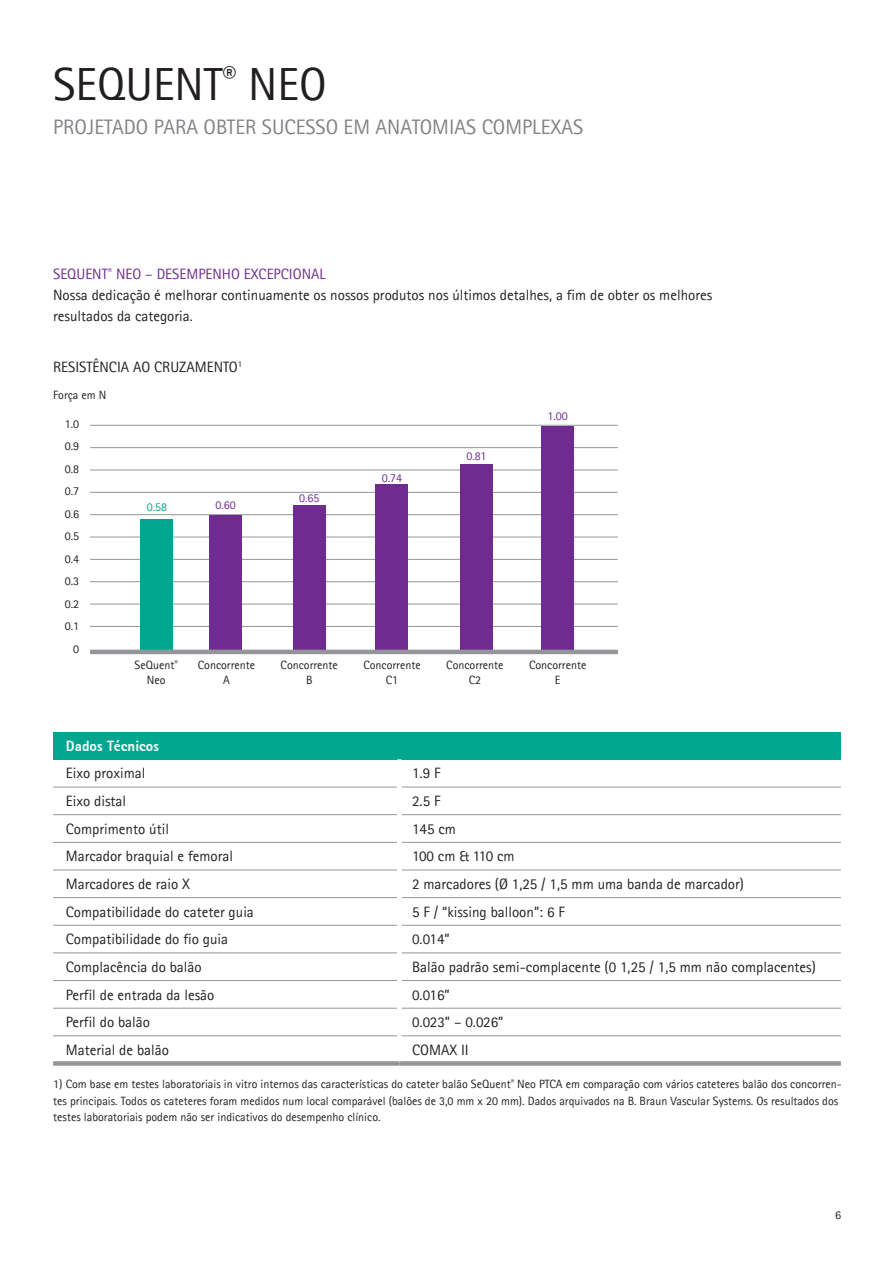
<style>
.page{position:relative;width:893px;height:1263px;background:#fff}
.page>*{position:absolute;margin:0;border:0;box-sizing:border-box;transform-origin:0 0}
._01_Variable_cover_h{font:46.5px "Rotis Sans Serif";color:#231f20}
._02_Variable_cover_s{font:21px "Rotis Sans Serif";color:#808285}
._21_Source_reference{font:15px/21px "Rotis Sans Serif";color:#231f20}
._21_Source_reference-2{font:15px "Rotis Sans Serif";color:#702b91}
._21_Source_reference-3{font:700 15px "Rotis Sans Serif";color:#fff}
._21_Source_reference-4{font:15px "Rotis Sans Serif";letter-spacing:-.02em;color:#231f20}
._21_Source_reference-5{font:12px/16.5px "Rotis Sans Serif";color:#231f20}
._21_Source_reference-6{font:12px "Rotis Sans Serif";color:#702b91}
._21_Source_reference-7{font:12px "Rotis Sans Serif";color:#00a78e}
</style>
<div class="page">
<hr style="left:90px;top:626px;width:528px;height:1px;background:#939598">
<hr style="left:90px;top:604px;width:528px;height:1px;background:#939598">
<hr style="left:90px;top:581px;width:528px;height:1px;background:#939598">
<hr style="left:90px;top:559px;width:528px;height:1px;background:#939598">
<hr style="left:90px;top:537px;width:528px;height:1px;background:#939598">
<hr style="left:90px;top:514px;width:528px;height:1px;background:#939598">
<hr style="left:90px;top:492px;width:528px;height:1px;background:#939598">
<hr style="left:90px;top:470px;width:528px;height:1px;background:#939598">
<hr style="left:90px;top:447px;width:528px;height:1px;background:#939598">
<hr style="left:90px;top:425px;width:528px;height:1px;background:#939598">
<div style="left:141px;top:519px;width:32px;height:132px;background:#00a78e"></div>
<div style="left:209px;top:515px;width:33px;height:136px;background:#702b91"></div>
<div style="left:293px;top:505px;width:32px;height:145px;background:#702b91"></div>
<div style="left:376px;top:484px;width:32px;height:168px;background:#702b91"></div>
<div style="left:460px;top:464px;width:33px;height:187px;background:#702b91"></div>
<div style="left:541px;top:426px;width:33px;height:225px;background:#702b91"></div>
<hr style="left:90px;top:650px;width:528px;height:4px;background:#939598">
<div style="left:53px;top:732px;width:788px;height:27px;background:#00a78e"></div>
<div style="left:53px;top:1061px;width:346px;height:5px;background:#939598"></div>
<div style="left:399px;top:1061px;width:442px;height:5px;background:#939598"></div>
<hr style="left:53px;top:787px;width:344px;height:1px;background:#939598">
<hr style="left:402px;top:787px;width:439px;height:1px;background:#939598">
<hr style="left:53px;top:814px;width:344px;height:1px;background:#939598">
<hr style="left:402px;top:814px;width:439px;height:1px;background:#939598">
<hr style="left:53px;top:842px;width:344px;height:1px;background:#939598">
<hr style="left:402px;top:842px;width:439px;height:1px;background:#939598">
<hr style="left:53px;top:869px;width:344px;height:1px;background:#939598">
<hr style="left:402px;top:869px;width:439px;height:1px;background:#939598">
<hr style="left:53px;top:897px;width:344px;height:1px;background:#939598">
<hr style="left:402px;top:897px;width:439px;height:1px;background:#939598">
<hr style="left:53px;top:925px;width:344px;height:1px;background:#939598">
<hr style="left:402px;top:925px;width:439px;height:1px;background:#939598">
<hr style="left:53px;top:952px;width:344px;height:1px;background:#939598">
<hr style="left:402px;top:952px;width:439px;height:1px;background:#939598">
<hr style="left:53px;top:980px;width:344px;height:1px;background:#939598">
<hr style="left:402px;top:980px;width:439px;height:1px;background:#939598">
<hr style="left:53px;top:1008px;width:344px;height:1px;background:#939598">
<hr style="left:402px;top:1008px;width:439px;height:1px;background:#939598">
<hr style="left:53px;top:1035px;width:344px;height:1px;background:#939598">
<hr style="left:402px;top:1035px;width:439px;height:1px;background:#939598">
<p class="_01_Variable_cover_h" style="left:53px;top:57px;width:275px">SEQUENT<sup>®</sup> NEO</p>
<p class="_02_Variable_cover_s" style="left:53px;top:114px;width:531px">PROJETADO PARA OBTER SUCESSO EM ANATOMIAS COMPLEXAS</p>
<p class="_21_Source_reference-2" style="left:53px;top:265px;width:274px">SEQUENT<sup>®</sup> NEO – DESEMPENHO EXCEPCIONAL</p>
<p class="_21_Source_reference" style="left:53px;top:285px;width:661px">Nossa dedicação é melhorar continuamente os nossos produtos nos últimos detalhes, a fim de obter os melhores resultados da categoria.</p>
<p class="_21_Source_reference" style="left:53px;top:356px;width:191px">RESISTÊNCIA AO CRUZAMENTO<sup>1</sup></p>
<p class="_21_Source_reference-5" style="left:53px;top:386px;width:55px">Força em N</p>
<p class="_21_Source_reference-5" style="left:65px;top:416px;width:16px">1.0</p>
<p class="_21_Source_reference-5" style="left:65px;top:438px;width:16px">0.9</p>
<p class="_21_Source_reference-5" style="left:65px;top:461px;width:16px">0.8</p>
<p class="_21_Source_reference-5" style="left:65px;top:483px;width:16px">0.7</p>
<p class="_21_Source_reference-5" style="left:65px;top:506px;width:16px">0.6</p>
<p class="_21_Source_reference-5" style="left:65px;top:528px;width:16px">0.5</p>
<p class="_21_Source_reference-5" style="left:65px;top:551px;width:16px">0.4</p>
<p class="_21_Source_reference-5" style="left:65px;top:573px;width:16px">0.3</p>
<p class="_21_Source_reference-5" style="left:65px;top:596px;width:16px">0.2</p>
<p class="_21_Source_reference-5" style="left:65px;top:618px;width:16px">0.1</p>
<p class="_21_Source_reference-5" style="left:73px;top:641px;width:7px">0</p>
<p class="_21_Source_reference-7" style="left:147px;top:500px;width:22px">0.58</p>
<p class="_21_Source_reference-6" style="left:215px;top:498px;width:22px">0.60</p>
<p class="_21_Source_reference-6" style="left:299px;top:490px;width:22px">0.65</p>
<p class="_21_Source_reference-6" style="left:382px;top:470px;width:22px">0.74</p>
<p class="_21_Source_reference-6" style="left:466px;top:449px;width:22px">0.81</p>
<p class="_21_Source_reference-6" style="left:547px;top:409px;width:22px">1.00</p>
<p class="_21_Source_reference-5" style="left:135px;top:656px;width:45px">SeQuent<sup>®</sup></p>
<p class="_21_Source_reference-5" style="left:147px;top:671px;width:20px">Neo</p>
<p class="_21_Source_reference-5" style="left:198px;top:656px;width:59px">Concorrente</p>
<p class="_21_Source_reference-5" style="left:223px;top:671px;width:8px">A</p>
<p class="_21_Source_reference-5" style="left:281px;top:656px;width:59px">Concorrente</p>
<p class="_21_Source_reference-5" style="left:306px;top:671px;width:8px">B</p>
<p class="_21_Source_reference-5" style="left:363px;top:656px;width:59px">Concorrente</p>
<p class="_21_Source_reference-5" style="left:386px;top:671px;width:14px">C1</p>
<p class="_21_Source_reference-5" style="left:446px;top:656px;width:59px">Concorrente</p>
<p class="_21_Source_reference-5" style="left:469px;top:671px;width:14px">C2</p>
<p class="_21_Source_reference-5" style="left:529px;top:656px;width:59px">Concorrente</p>
<p class="_21_Source_reference-5" style="left:555px;top:671px;width:7px">E</p>
<p class="_21_Source_reference-3" style="left:66px;top:736px;width:95px">Dados Técnicos</p>
<p class="_21_Source_reference" style="left:66px;top:763px;width:81px">Eixo proximal</p>
<p class="_21_Source_reference" style="left:412px;top:763px;width:30px">1.9 F</p>
<p class="_21_Source_reference" style="left:66px;top:790px;width:62px">Eixo distal</p>
<p class="_21_Source_reference" style="left:412px;top:790px;width:30px">2.5 F</p>
<p class="_21_Source_reference" style="left:66px;top:818px;width:105px">Comprimento útil</p>
<p class="_21_Source_reference" style="left:412px;top:818px;width:45px">145 cm</p>
<p class="_21_Source_reference" style="left:66px;top:846px;width:169px">Marcador braquial e femoral</p>
<p class="_21_Source_reference-4" style="left:412px;top:847px;width:104px">100 cm &amp; 110 cm</p>
<p class="_21_Source_reference" style="left:66px;top:873px;width:126px">Marcadores de raio X</p>
<p class="_21_Source_reference" style="left:412px;top:873px;width:333px">2 marcadores (Ø 1,25 / 1,5 mm uma banda de marcador)</p>
<p class="_21_Source_reference" style="left:66px;top:901px;width:189px">Compatibilidade do cateter guia</p>
<p class="_21_Source_reference" style="left:412px;top:901px;width:154px">5 F / “kissing balloon”: 6 F</p>
<p class="_21_Source_reference" style="left:66px;top:928px;width:164px">Compatibilidade do fio guia</p>
<p class="_21_Source_reference" style="left:412px;top:928px;width:39px">0.014”</p>
<p class="_21_Source_reference" style="left:66px;top:956px;width:137px">Complacência do balão</p>
<p class="_21_Source_reference" style="left:412px;top:956px;width:405px">Balão padrão semi-complacente (0 1,25 / 1,5 mm não complacentes)</p>
<p class="_21_Source_reference" style="left:66px;top:984px;width:150px">Perfil de entrada da lesão</p>
<p class="_21_Source_reference" style="left:412px;top:984px;width:39px">0.016”</p>
<p class="_21_Source_reference" style="left:66px;top:1011px;width:86px">Perfil do balão</p>
<p class="_21_Source_reference" style="left:412px;top:1011px;width:93px">0.023” – 0.026”</p>
<p class="_21_Source_reference" style="left:66px;top:1039px;width:105px">Material de balão</p>
<p class="_21_Source_reference" style="left:412px;top:1039px;width:58px">COMAX II</p>
<p class="_21_Source_reference-5" style="left:53px;top:1076px;width:790px">1) Com base em testes laboratoriais in vitro internos das características do cateter balão SeQuent<sup>®</sup> Neo PTCA em comparação com vários cateteres balão dos concorren&shy;tes principais. Todos os cateteres foram medidos num local comparável (balões de 3,0 mm x 20 mm). Dados arquivados na B. Braun Vascular Systems. Os resultados dos testes laboratoriais podem não ser indicativos do desempenho clínico.</p>
<p class="_21_Source_reference-5" style="left:835px;top:1207px;width:7px">6</p>
</div>
